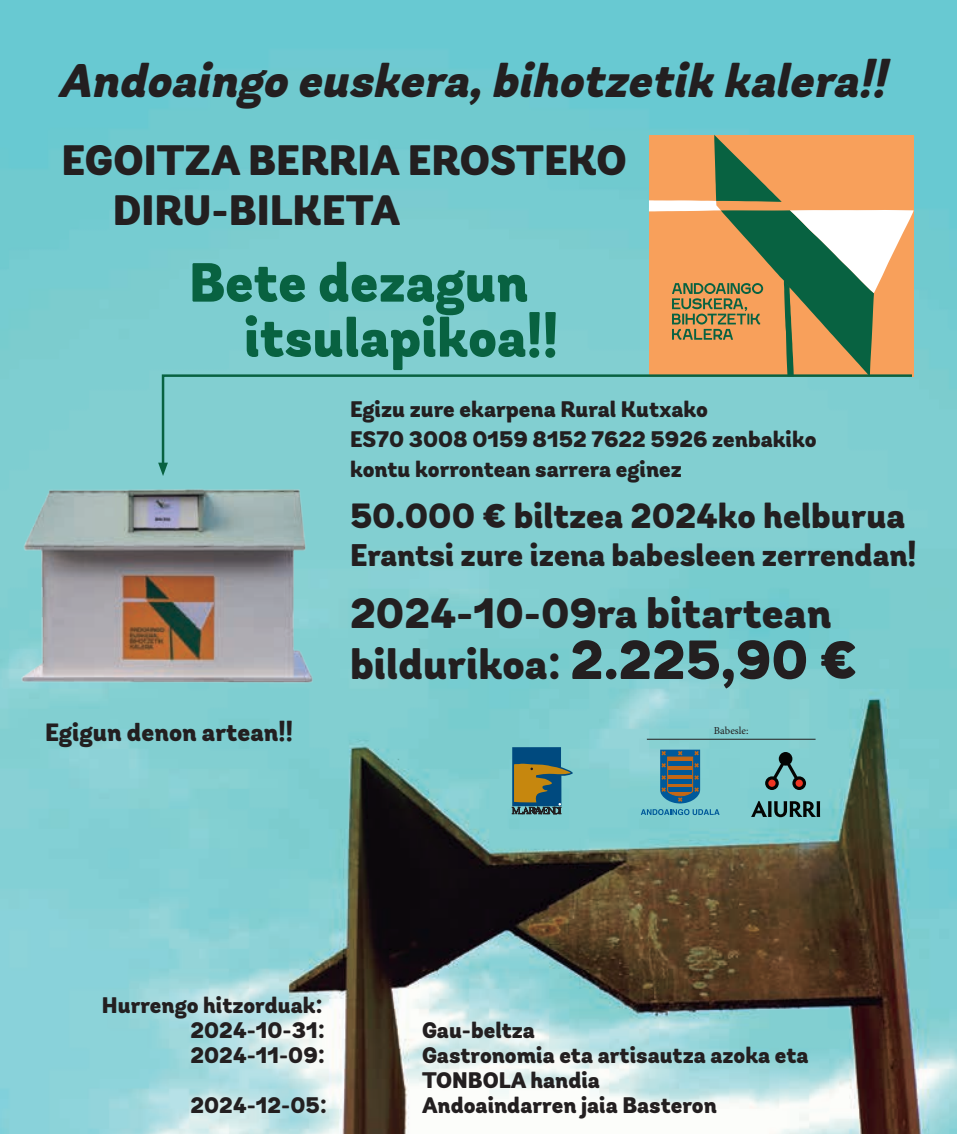
<style>
.page{position:relative;width:957px;height:1134px;background:#fff}
.page>*{position:absolute;margin:0;border:0;box-sizing:border-box;transform-origin:0 0}
.t1{font:900 55px/55px "Andes Rounded W03";color:#086241}
.t2{font:italic 900 47.12px "Andes Rounded W03";color:#231f20}
.t3{font:900 42.5px/50px "Andes Rounded W03";color:#231f20}
.t4{font:900 35px "Andes Rounded W03";color:#231f20}
.t5{font:900 31.25px "Andes Rounded W03";color:#231f20}
.t6{font:900 25px "Andes Rounded W03";color:#231f20}
.t7{font:900 22.5px/30px "Andes Rounded W03";color:#231f20}
.t8{font:10.62px "Minion Pro";color:#231f20}
.s1{font-size:55px}
</style>
<div class="page">
<img style="left:0;top:0;width:957px;height:1134px">
<svg style="left:649px;top:135px;width:264px;height:238px;background:#c39b64"></svg>
<svg style="left:512px;top:747px;width:64px;height:67px;background:#5b7a6d"></svg>
<svg style="left:660px;top:750px;width:40px;height:53px;background:#426374"></svg>
<svg style="left:641px;top:809px;width:78px;height:6px"></svg>
<img style="left:0;top:457px;width:330px;height:252px">
<svg style="left:765px;top:758px;width:41px;height:32px"></svg>
<div style="left:779px;top:752px;width:13px;height:14px;background:#040503;border-radius:50%"></div>
<svg style="left:751px;top:801px;width:69px;height:16px"></svg>
<div style="left:160px;top:373px;width:754px;height:97px;background:#82cfd1"></div>
<svg style="left:158px;top:463px;width:10px;height:13px"></svg>
<hr style="left:647px;top:739px;width:168px;height:1px;background:#231f20">
<h2 class="t2" style="left:58px;top:50px;width:842px">Andoaingoeuskera,bihotzetik kalera!!</h2>
<h3 class="t3" style="left:113px;top:138px;width:515px;text-indent:-51px">EGOITZA BERRIA EROSTEKO<br>DIRU-BILKETA</h3>
<h1 class="t1" style="left:244px;top:258px;width:316px;text-indent:-55px">Bete dezagun itsulapikoa!!</h1>
<p class="t7" style="left:350px;top:395px;width:468px">Egizu zure ekarpena Rural Kutxako<br>ES70 3008 0159 8152 7622 5926 zenbakiko kontu korrontean sarrera eginez</p>
<h3 class="t4" style="left:350px;top:493px;width:556px">50.000 € biltzea 2024ko helburua</h3>
<h3 class="t5" style="left:350px;top:535px;width:568px">Erantsi zure izena babesleen zerrendan!</h3>
<h3 class="t3" style="left:350px;top:589px;width:509px;line-height:51.2px">2024-10-09ra bitartean bildurikoa: <span class="s1">2.225,90 €</span></h3>
<p class="t6" style="left:45px;top:716px;width:249px">Egigun denon artean!!</p>
<p class="t8" style="left:714px;top:724px;width:36px">Babesle:</p>
<p class="t7" style="left:102px;top:994px;width:225px;line-height:25px;text-align:right">Hurrengo hitzorduak:<br>2024-10-31:</p>
<p class="t7" style="left:422px;top:1016px;width:114px">Gau-beltza</p>
<p class="t7" style="left:190px;top:1041px;width:136px">2024-11-09:</p>
<p class="t7" style="left:422px;top:1044px;width:388px;line-height:25px">Gastronomia eta artisautza azoka eta<br>TONBOLA handia</p>
<p class="t7" style="left:190px;top:1091px;width:138px">2024-12-05:</p>
<p class="t7" style="left:422px;top:1091px;width:296px">Andoaindarren jaia Basteron</p>
</div>
